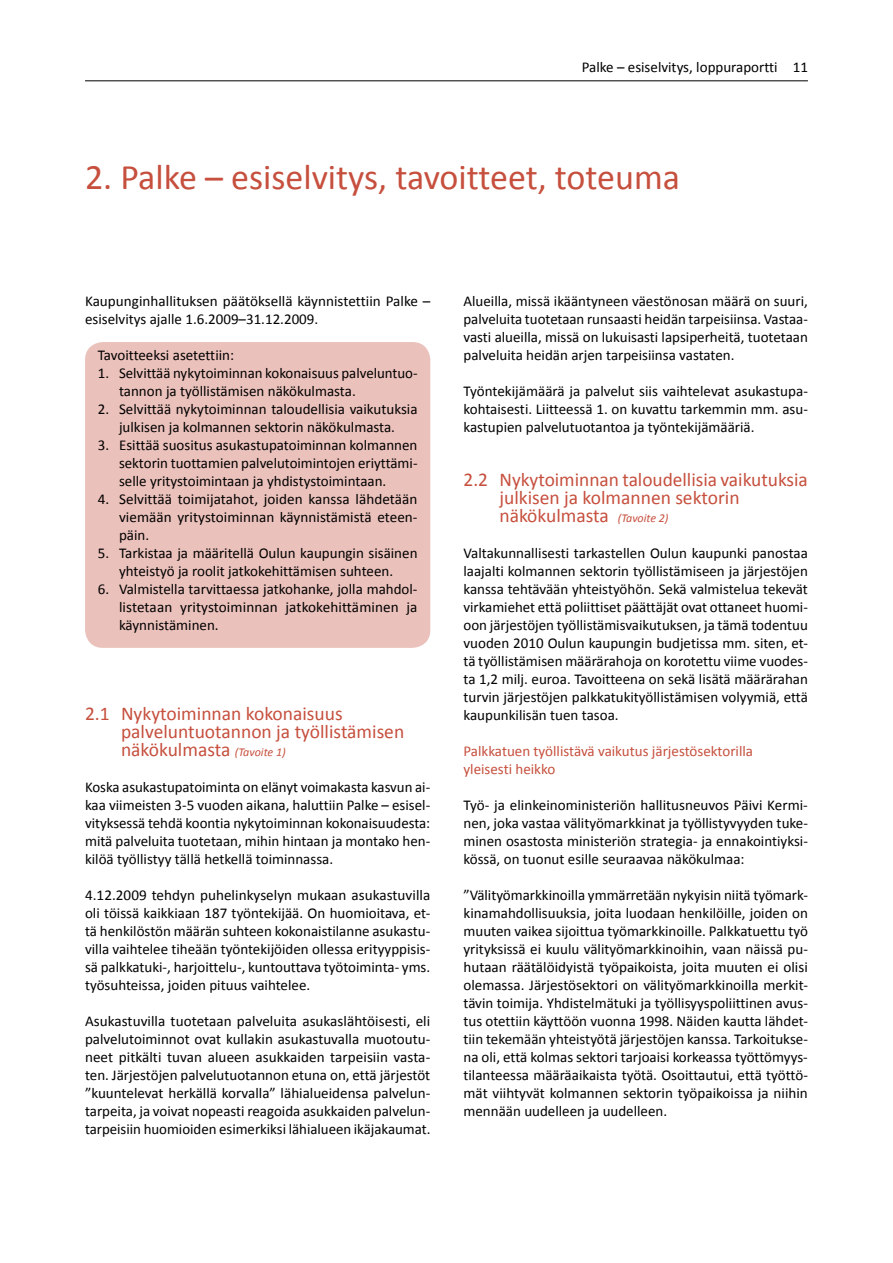
<style>
.page{position:relative;width:893px;height:1263px;background:#fff}
.page>*{position:absolute;margin:0;border:0;box-sizing:border-box;transform-origin:0 0}
.t1{font:36px "Calibri";color:#c64f3d}
.t2{font:19.5px/18px "Calibri";color:#c64f3d}
.t3{font:15px/18px "Calibri";color:#000;text-align:justify}
.t4{font:15px/18px "Calibri";color:#c64f3d}
.s1{font-style:italic;font-size:12px}
</style>
<div class="page">
<hr style="left:85px;top:80px;width:723px;height:1px;background:#000">
<div style="left:85px;top:342px;width:345px;height:306px;background:#ebc1bb;border-radius:18px"></div>
<p class="t3" style="left:582px;top:57px;width:228px">Palke – esiselvitys, loppuraportti 11</p>
<h1 class="t1" style="left:85px;top:154px;width:597px">2. Palke – esiselvitys, tavoitteet, toteuma</h1>
<p class="t3" style="left:85px;top:291px;width:347px">Kaupunginhallituksen päätöksellä käynnistettiin Palke – esiselvitys ajalle 1.6.2009–31.12.2009.</p>
<p class="t3" style="left:98px;top:345px;width:138px">Tavoitteeksi asetettiin:</p>
<p class="t3" style="left:119px;top:363px;width:300px;text-indent:-21px">1. Selvittää nykytoiminnan kokonaisuus palveluntuo&shy;tannon ja työllistämisen näkökulmasta.</p>
<p class="t3" style="left:98px;top:399px;width:321px;text-align:center">2. Selvittää nykytoiminnan taloudellisia vaikutuksia julkisen ja kolmannen sektorin näkökulmasta.</p>
<p class="t3" style="left:119px;top:435px;width:300px;text-indent:-21px">3. Esittää suositus asukastupatoiminnan kolmannen sektorin tuottamien palvelutoimintojen eriyttämi&shy;selle yritystoimintaan ja yhdistystoimintaan.</p>
<p class="t3" style="left:119px;top:489px;width:300px;text-indent:-21px">4. Selvittää toimijatahot, joiden kanssa lähdetään viemään yritystoiminnan käynnistämistä eteen&shy;päin.</p>
<p class="t3" style="left:98px;top:543px;width:321px;text-align:center">5. Tarkistaa ja määritellä Oulun kaupungin sisäinen yhteistyö ja roolit jatkokehittämisen suhteen.</p>
<p class="t3" style="left:119px;top:579px;width:300px;text-indent:-21px">6. Valmistella tarvittaessa jatkohanke, jolla mahdol&shy;listetaan yritystoiminnan jatkokehittäminen ja käynnistäminen.</p>
<h2 class="t2" style="left:121px;top:704px;width:285px;text-indent:-36px">2.1 Nykytoiminnan kokonaisuus palveluntuotannon ja työllistämisen näkökulmasta <span class="s1">(Tavoite 1)</span></h2>
<p class="t3" style="left:85px;top:777px;width:347px">Koska asukastupatoiminta on elänyt voimakasta kasvun ai&shy;kaa viimeisten 3-5 vuoden aikana, haluttiin Palke – esisel&shy;vityksessä tehdä koontia nykytoiminnan kokonaisuudesta: mitä palveluita tuotetaan, mihin hintaan ja montako hen&shy;kilöä työllistyy tällä hetkellä toiminnassa.</p>
<p class="t3" style="left:85px;top:885px;width:347px">4.12.2009 tehdyn puhelinkyselyn mukaan asukastuvilla oli töissä kaikkiaan 187 työntekijää. On huomioitava, et&shy;tä henkilöstön määrän suhteen kokonaistilanne asukastu&shy;villa vaihtelee tiheään työntekijöiden ollessa erityyppisis&shy;sä palkkatuki-, harjoittelu-, kuntouttava työtoiminta- yms. työsuhteissa, joiden pituus vaihtelee.</p>
<p class="t3" style="left:85px;top:1011px;width:347px">Asukastuvilla tuotetaan palveluita asukaslähtöisesti, eli palvelutoiminnot ovat kullakin asukastuvalla muotoutu&shy;neet pitkälti tuvan alueen asukkaiden tarpeisiin vasta&shy;ten. Järjestöjen palvelutuotannon etuna on, että järjestöt ”kuuntelevat herkällä korvalla” lähialueidensa palvelun&shy;tarpeita, ja voivat nopeasti reagoida asukkaiden palvelun&shy;tarpeisiin huomioiden esimerkiksi lähialueen ikäjakaumat.</p>
<p class="t3" style="left:463px;top:291px;width:346px">Alueilla, missä ikääntyneen väestönosan määrä on suuri, palveluita tuotetaan runsaasti heidän tarpeisiinsa. Vastaa&shy;vasti alueilla, missä on lukuisasti lapsiperheitä, tuotetaan palveluita heidän arjen tarpeisiinsa vastaten.</p>
<p class="t3" style="left:463px;top:381px;width:346px">Työntekijämäärä ja palvelut siis vaihtelevat asukastupa&shy;kohtaisesti. Liitteessä 1. on kuvattu tarkemmin mm. asu&shy;kastupien palvelutuotantoa ja työntekijämääriä.</p>
<h2 class="t2" style="left:499px;top:470px;width:310px;text-indent:-36px">2.2 Nykytoiminnan taloudellisia vaikutuksia julkisen ja kolmannen sektorin näkökulmasta <span class="s1">(Tavoite 2)</span></h2>
<p class="t3" style="left:463px;top:543px;width:346px">Valtakunnallisesti tarkastellen Oulun kaupunki panostaa laajalti kolmannen sektorin työllistämiseen ja järjestöjen kanssa tehtävään yhteistyöhön. Sekä valmistelua tekevät virkamiehet että poliittiset päättäjät ovat ottaneet huomi&shy;oon järjestöjen työllistämisvaikutuksen, ja tämä todentuu vuoden 2010 Oulun kaupungin budjetissa mm. siten, et&shy;tä työllistämisen määrärahoja on korotettu viime vuodes&shy;ta 1,2 milj. euroa. Tavoitteena on sekä lisätä määrärahan turvin järjestöjen palkkatukityöllistämisen volyymiä, että kaupunkilisän tuen tasoa.</p>
<p class="t4" style="left:463px;top:741px;width:291px">Palkkatuen työllistävä vaikutus järjestösektorilla yleisesti heikko</p>
<p class="t3" style="left:463px;top:795px;width:346px">Työ- ja elinkeinoministeriön hallitusneuvos Päivi Kermi&shy;nen, joka vastaa välityömarkkinat ja työllistyvyyden tuke&shy;minen osastosta ministeriön strategia- ja ennakointiyksi&shy;kössä, on tuonut esille seuraavaa näkökulmaa:</p>
<p class="t3" style="left:463px;top:885px;width:346px">”Välityömarkkinoilla ymmärretään nykyisin niitä työmark&shy;kinamahdollisuuksia, joita luodaan henkilöille, joiden on muuten vaikea sijoittua työmarkkinoille. Palkkatuettu työ yrityksissä ei kuulu välityömarkkinoihin, vaan näissä pu&shy;hutaan räätälöidyistä työpaikoista, joita muuten ei olisi olemassa. Järjestösektori on välityömarkkinoilla merkit&shy;tävin toimija. Yhdistelmätuki ja työllisyyspoliittinen avus&shy;tus otettiin käyttöön vuonna 1998. Näiden kautta lähdet&shy;tiin tekemään yhteistyötä järjestöjen kanssa. Tarkoitukse&shy;na oli, että kolmas sektori tarjoaisi korkeassa työttömyys&shy;tilanteessa määräaikaista työtä. Osoittautui, että työttö&shy;mät viihtyvät kolmannen sektorin työpaikoissa ja niihin mennään uudelleen ja uudelleen.</p>
</div>
